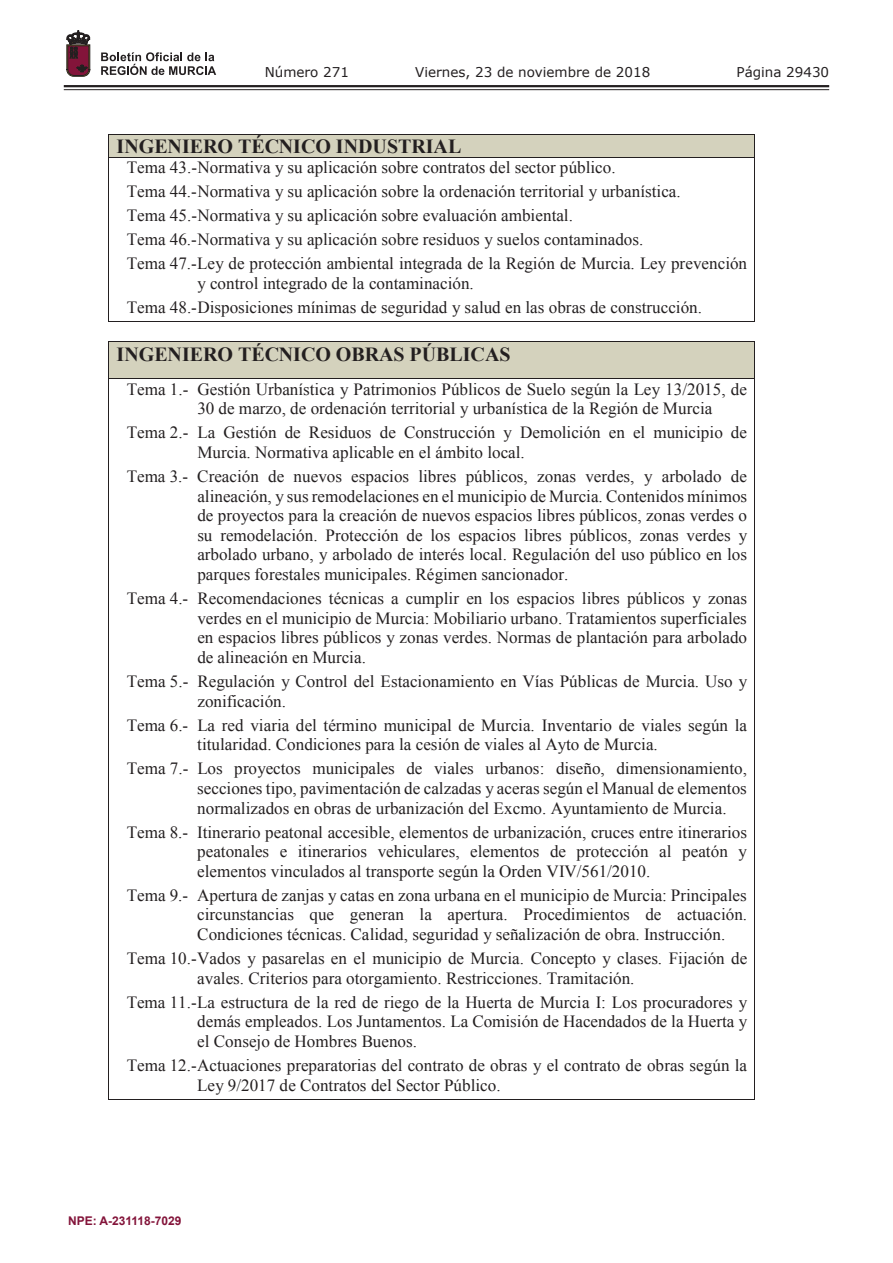
<style>
.page{position:relative;width:893px;height:1263px;background:#fff}
.page>*{position:absolute;margin:0;border:0;box-sizing:border-box;transform-origin:0 0}
.t1{font:700 19.95px "Times New Roman";color:#231f20}
.t2{font:17.1px/19.6px "Times New Roman";color:#231f20}
.t3{font:13.5px "Verdana";color:#231f20}
.t4{font:700 12px "Arial";color:#83143a}
</style>
<div class="page">
<hr style="left:64px;top:85px;width:765px;height:2px;background:#231f20">
<hr style="left:64px;top:89px;width:765px;height:1px;background:#231f20">
<svg style="left:101px;top:52px;width:115px;height:23px"></svg>
<svg style="left:67px;top:31px;width:23px;height:45px"></svg>
<div style="left:109px;top:134px;width:646px;height:23px;background:#d4d2bd"></div>
<hr style="left:109px;top:134px;width:646px;height:1px;background:#231f20">
<hr style="left:109px;top:157px;width:646px;height:1px;background:#231f20">
<hr style="left:109px;top:158px;width:1px;height:164px;background:#231f20">
<hr style="left:109px;top:321px;width:646px;height:1px;background:#231f20">
<hr style="left:755px;top:158px;width:1px;height:164px;background:#231f20">
<div style="left:109px;top:342px;width:646px;height:37px;background:#d4d2bd"></div>
<hr style="left:109px;top:342px;width:646px;height:1px;background:#231f20">
<hr style="left:109px;top:342px;width:1px;height:37px;background:#231f20">
<hr style="left:755px;top:342px;width:1px;height:37px;background:#231f20">
<hr style="left:109px;top:379px;width:646px;height:1px;background:#231f20">
<hr style="left:109px;top:379px;width:1px;height:721px;background:#231f20">
<hr style="left:109px;top:1099px;width:646px;height:1px;background:#231f20">
<hr style="left:755px;top:379px;width:1px;height:721px;background:#231f20">
<p class="t3" style="left:265px;top:62px;width:86px">Número 271</p>
<p class="t3" style="left:415px;top:62px;width:237px">Viernes, 23 de noviembre de 2018</p>
<p class="t3" style="left:736px;top:62px;width:94px">Página 29430</p>
<p class="t1" style="left:117px;top:132px;width:346px">INGENIERO TÉCNICO INDUSTRIAL</p>
<p class="t2" style="left:127px;top:155px;width:622px;line-height:24px">Tema 43.-Normativa y su aplicación sobre contratos del sector público.<br>Tema 44.-Normativa y su aplicación sobre la ordenación territorial y urbanística.<br>Tema 45.-Normativa y su aplicación sobre evaluación ambiental.<br>Tema 46.-Normativa y su aplicación sobre residuos y suelos contaminados.<br>Tema 47.-Ley de protección ambiental integrada de la Región de Murcia. Ley prevención</p>
<p class="t2" style="left:127px;top:270px;width:577px;line-height:24px;text-indent:71px">y control integrado de la contaminación.<br>Tema 48.-Disposiciones mínimas de seguridad y salud en las obras de construcción.</p>
<p class="t1" style="left:117px;top:340px;width:395px">INGENIERO TÉCNICO OBRAS PÚBLICAS</p>
<p class="t2" style="left:197px;top:378px;width:551px;text-indent:-71px">Tema 1.- Gestión Urbanística y Patrimonios Públicos de Suelo según la Ley 13/2015, de<br>30 de marzo, de ordenación territorial y urbanística de la Región de Murcia</p>
<p class="t2" style="left:197px;top:422px;width:551px;text-indent:-71px">Tema 2.- La Gestión de Residuos de Construcción y Demolición en el municipio de<br>Murcia. Normativa aplicable en el ámbito local.</p>
<p class="t2" style="left:197px;top:466px;width:552px;text-align:justify;text-indent:-71px">Tema 3.- Creación de nuevos espacios libres públicos, zonas verdes, y arbolado de alineación, y sus remodelaciones en el municipio de Murcia. Contenidos mínimos de proyectos para la creación de nuevos espacios libres públicos, zonas verdes o su remodelación. Protección de los espacios libres públicos, zonas verdes y arbolado urbano, y arbolado de interés local. Regulación del uso público en los parques forestales municipales. Régimen sancionador.</p>
<p class="t2" style="left:197px;top:588px;width:551px;text-align:justify;text-indent:-71px">Tema 4.- Recomendaciones técnicas a cumplir en los espacios libres públicos y zonas verdes en el municipio de Murcia: Mobiliario urbano. Tratamientos superficiales en espacios libres públicos y zonas verdes. Normas de plantación para arbolado de alineación en Murcia.</p>
<p class="t2" style="left:197px;top:671px;width:551px;text-indent:-71px">Tema 5.- Regulación y Control del Estacionamiento en Vías Públicas de Murcia. Uso y zonificación.</p>
<p class="t2" style="left:197px;top:714px;width:551px;text-indent:-71px">Tema 6.- La red viaria del término municipal de Murcia. Inventario de viales según la titularidad. Condiciones para la cesión de viales al Ayto de Murcia.</p>
<p class="t2" style="left:197px;top:758px;width:551px;text-align:justify;text-indent:-71px">Tema 7.- Los proyectos municipales de viales urbanos: diseño, dimensionamiento, secciones tipo, pavimentación de calzadas y aceras según el Manual de elementos normalizados en obras de urbanización del Excmo. Ayuntamiento de Murcia.</p>
<p class="t2" style="left:197px;top:821px;width:551px;text-align:justify;text-indent:-71px">Tema 8.- Itinerario peatonal accesible, elementos de urbanización, cruces entre itinerarios peatonales e itinerarios vehiculares, elementos de protección al peatón y elementos vinculados al transporte según la Orden VIV/561/2010.</p>
<p class="t2" style="left:197px;top:885px;width:551px;text-align:justify;text-indent:-71px">Tema 9.- Apertura de zanjas y catas en zona urbana en el municipio de Murcia: Principales circunstancias que generan la apertura. Procedimientos de actuación.<br>Condiciones técnicas. Calidad, seguridad y señalización de obra. Instrucción.</p>
<p class="t2" style="left:197px;top:948px;width:551px;text-indent:-71px">Tema 10.-Vados y pasarelas en el municipio de Murcia. Concepto y clases. Fijación de avales. Criterios para otorgamiento. Restricciones. Tramitación.</p>
<p class="t2" style="left:197px;top:991px;width:552px;text-align:justify;text-indent:-71px">Tema 11.-La estructura de la red de riego de la Huerta de Murcia I: Los procuradores y demás empleados. Los Juntamentos. La Comisión de Hacendados de la Huerta y el Consejo de Hombres Buenos.</p>
<p class="t2" style="left:197px;top:1055px;width:551px;text-indent:-71px">Tema 12.-Actuaciones preparatorias del contrato de obras y el contrato de obras según la<br>Ley 9/2017 de Contratos del Sector Público.</p>
<p class="t4" style="left:68px;top:1212px;width:115px">NPE: A-231118-7029</p>
</div>
